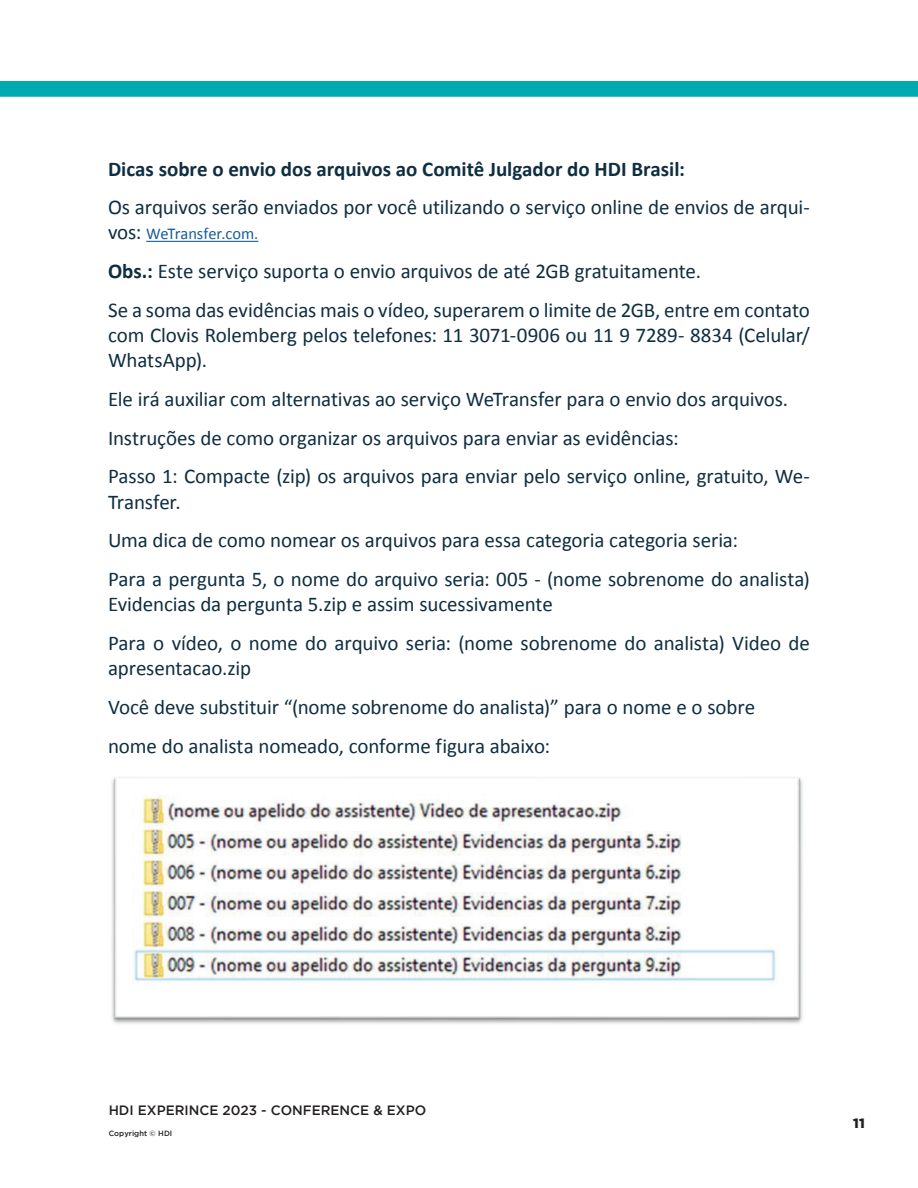
<style>
.page{position:relative;width:918px;height:1188px;background:#fff}
.page>*{position:absolute;margin:0;border:0;box-sizing:border-box;transform-origin:0 0}
.t1{font:21px/38.7px "Calibri";letter-spacing:-.005em;color:#0f2e41}
.t2{font:700 21px "Calibri";color:#0f2e41}
.t3{font:16.5px "Calibri";letter-spacing:-.005em;color:#175d9e}
.t4{font:500 13.5px "Gotham";color:#231f20}
.t5{font:900 13.5px "Gotham";color:#231f20}
.t6{font:500 7.5px "Gotham";letter-spacing:.01em;color:#231f20}
.s1{font-size:21px;color:#0f2e41}
.s2{font-weight:700}
</style>
<div class="page">
<div style="left:0;top:81px;width:918px;height:16px;background:#00aab0"></div>
<hr style="left:146px;top:241px;width:112px;height:1px;background:#175d9e">
<img style="left:111px;top:777px;width:692px;height:247px">
<p class="t2" style="left:108px;top:156px;width:578px">Dicas sobre o envio dos arquivos ao Comitê Julgador do HDI Brasil:</p>
<p class="t1" style="left:108px;top:187px;width:703px">Os arquivos serão enviados por você utilizando o serviço online de envios de arqui-</p>
<p class="t3" style="left:108px;top:224px;width:152px"><span class="s1">vos:</span> WeTransfer.com.</p>
<p class="t1" style="left:108px;top:251px;width:703px"><span class="s2">Obs.:</span> Este serviço suporta o envio arquivos de até 2GB gratuitamente.<br>Se a soma das evidências mais o vídeo, superarem o limite de 2GB, entre em contato</p>
<p class="t1" style="left:108px;top:322px;width:703px;line-height:25.2px">com Clovis Rolemberg pelos telefones: 11 3071-0906 ou 11 9 7289- 8834 (Celular/<br>WhatsApp).</p>
<p class="t1" style="left:108px;top:379px;width:703px">Ele irá auxiliar com alternativas ao serviço WeTransfer para o envio dos arquivos.<br>Instruções de como organizar os arquivos para enviar as evidências:<br>Passo 1: Compacte (zip) os arquivos para enviar pelo serviço online, gratuito, We-</p>
<p class="t1" style="left:108px;top:481px;width:703px">Transfer.<br>Uma dica de como nomear os arquivos para essa categoria categoria seria:<br>Para a pergunta 5, o nome do arquivo seria: 005 - (nome sobrenome do analista)</p>
<p class="t1" style="left:108px;top:584px;width:704px">Evidencias da pergunta 5.zip e assim sucessivamente<br>Para o vídeo, o nome do arquivo seria: (nome sobrenome do analista) Video de</p>
<p class="t1" style="left:108px;top:648px;width:649px">apresentacao.zip<br>Você deve substituir “(nome sobrenome do analista)” para o nome e o sobre nome do analista nomeado, conforme figura abaixo:</p>
<p class="t4" style="left:109px;top:1102px;width:319px">HDI EXPERINCE 2023 - CONFERENCE &amp; EXPO</p>
<p class="t6" style="left:109px;top:1129px;width:65px">Copyright © HDI</p>
<p class="t5" style="left:853px;top:1115px;width:13px">11</p>
</div>
